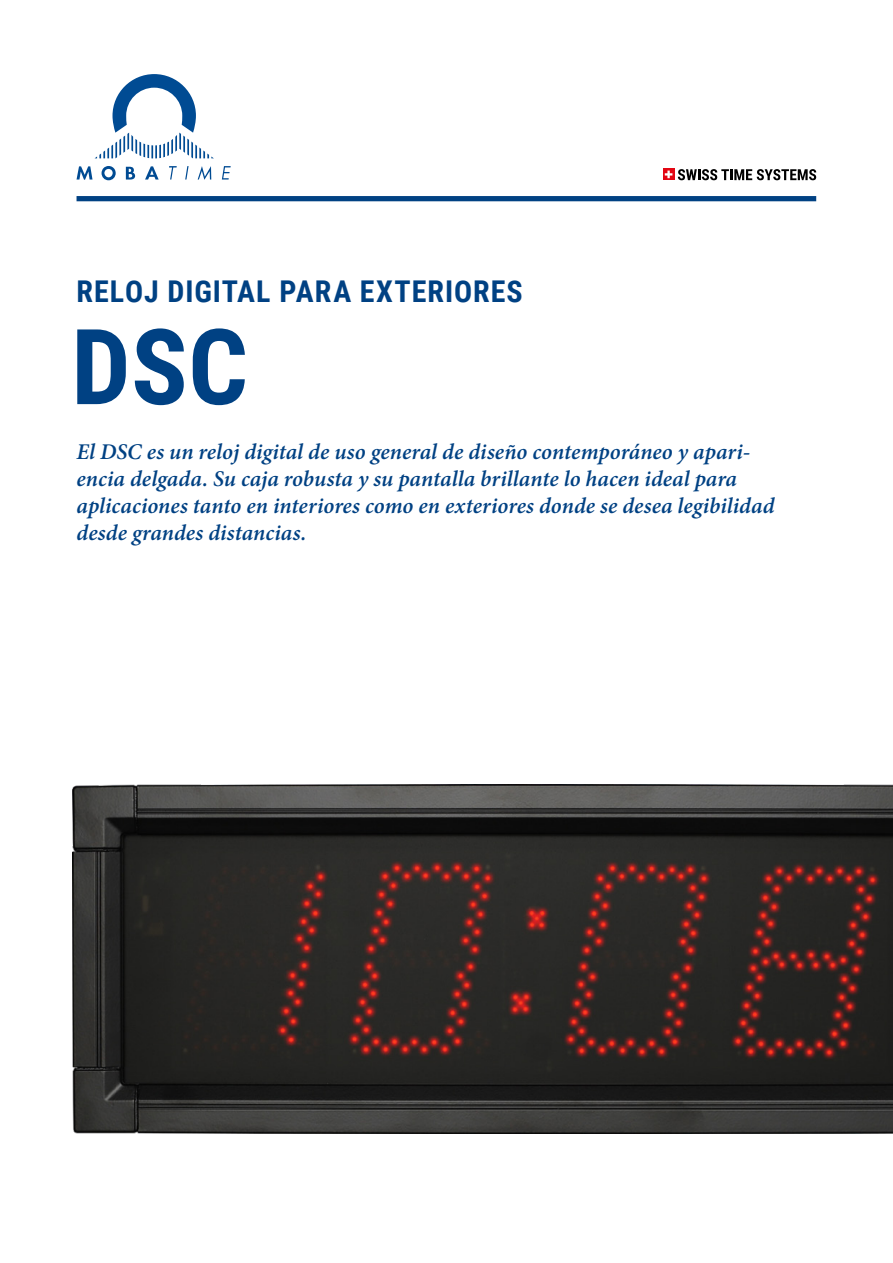
<style>
.page{position:relative;width:893px;height:1263px;background:#fff}
.page>*{position:absolute;margin:0;border:0;box-sizing:border-box;transform-origin:0 0}
.t1{font:700 105px "Roboto Condensed";color:#004183}
.t2{font:700 30px "Roboto Condensed";letter-spacing:.035em;color:#004183}
.t3{font:italic 600 22.5px/27px "Minion Pro";color:#004183}
</style>
<div class="page">
<svg style="left:95px;top:74px;width:119px;height:84px"></svg>
<svg style="left:77px;top:166px;width:15px;height:14px"></svg>
<svg style="left:102px;top:166px;width:14px;height:14px"></svg>
<svg style="left:126px;top:167px;width:9px;height:13px"></svg>
<svg style="left:145px;top:166px;width:14px;height:14px"></svg>
<svg style="left:169px;top:166px;width:8px;height:14px"></svg>
<svg style="left:185px;top:166px;width:4px;height:14px"></svg>
<svg style="left:198px;top:166px;width:13px;height:14px"></svg>
<svg style="left:222px;top:166px;width:9px;height:14px"></svg>
<svg style="left:663px;top:169px;width:11px;height:11px"></svg>
<svg style="left:665px;top:171px;width:7px;height:7px"></svg>
<svg style="left:678px;top:169px;width:138px;height:11px"></svg>
<div style="left:77px;top:196px;width:739px;height:5px;background:#004183"></div>
<img style="left:72px;top:784px;width:821px;height:349px">
<p class="t2" style="left:77px;top:270px;width:448px">RELOJ DIGITAL PARA EXTERIORES</p>
<p class="t1" style="left:71px;top:293px;width:178px">DSC</p>
<p class="t3" style="left:77px;top:438px;width:699px">El DSC es un reloj digital de uso general de diseño contemporáneo y apari&shy;encia delgada. Su caja robusta y su pantalla brillante lo hacen ideal para aplicaciones tanto en interiores como en exteriores donde se desea legibilidad desde grandes distancias.</p>
</div>
